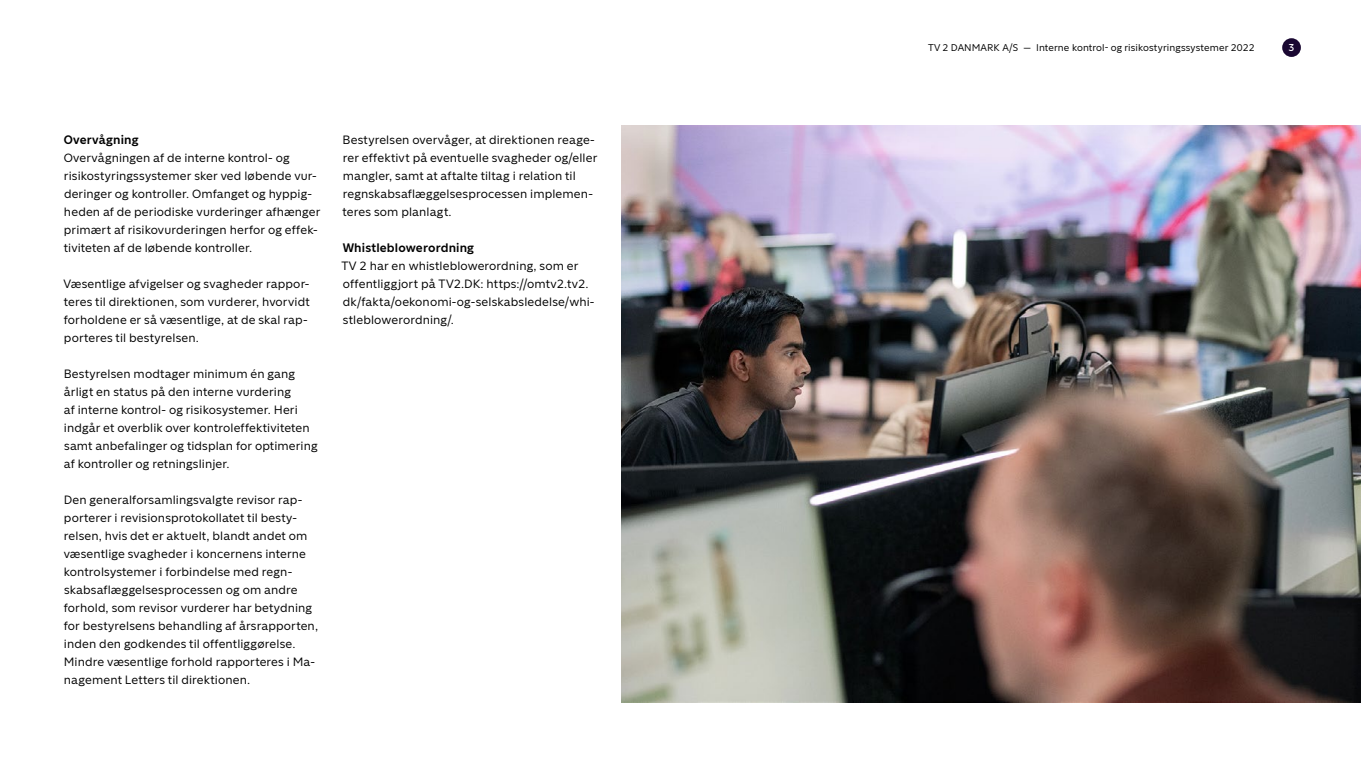
<style>
.page{position:relative;width:1361px;height:766px;background:#fff}
.page>*{position:absolute;margin:0;border:0;box-sizing:border-box;transform-origin:0 0}
.t1{font:12px/18px "TV2";letter-spacing:.01em;color:#000}
.t2{font:700 12px "TV2";letter-spacing:.01em;color:#000}
.t3{font:9.75px "TV2";letter-spacing:.01em;color:#000}
.t4{font:500 9.75px "TV2";color:#fff}
</style>
<div class="page">
<div style="left:1282px;top:38px;width:19px;height:19px;background:#1a0832;border-radius:50%"></div>
<img style="left:621px;top:126px;width:740px;height:576px">
<p class="t2" style="left:64px;top:133px;width:76px">Overvågning</p>
<p class="t1" style="left:64px;top:149px;width:258px">Overvågningen af de interne kontrol- og risikostyringssystemer sker ved løbende vur&shy;deringer og kontroller. Omfanget og hyppig&shy;heden af de periodiske vurderinger afhænger primært af risikovurderingen herfor og effek&shy;tiviteten af de løbende kontroller.</p>
<p class="t1" style="left:63px;top:275px;width:248px">Væsentlige afvigelser og svagheder rappor&shy;teres til direktionen, som vurderer, hvorvidt forholdene er så væsentlige, at de skal rap&shy;porteres til bestyrelsen.</p>
<p class="t1" style="left:64px;top:365px;width:255px">Bestyrelsen modtager minimum én gang årligt en status på den interne vurdering<br>af interne kontrol- og risikosystemer. Heri indgår et overblik over kontroleffektiviteten samt anbefalinger og tidsplan for optimering af kontroller og retningslinjer.</p>
<p class="t1" style="left:64px;top:491px;width:256px">Den generalforsamlingsvalgte revisor rap&shy;porterer i revisionsprotokollatet til besty&shy;relsen, hvis det er aktuelt, blandt andet om væsentlige svagheder i koncernens interne kontrolsystemer i forbindelse med regn&shy;skabsaflæggelsesprocessen og om andre forhold, som revisor vurderer har betydning for bestyrelsens behandling af årsrapporten, inden den godkendes til offentliggørelse.<br>Mindre væsentlige forhold rapporteres i Ma&shy;nagement Letters til direktionen.</p>
<p class="t1" style="left:342px;top:131px;width:256px">Bestyrelsen overvåger, at direktionen reage&shy;rer effektivt på eventuelle svagheder og/eller mangler, samt at aftalte tiltag i relation til regnskabsaflæggelsesprocessen implemen&shy;teres som planlagt.</p>
<p class="t2" style="left:343px;top:241px;width:133px">Whistleblowerordning</p>
<p class="t1" style="left:341px;top:257px;width:255px">TV 2 har en whistleblowerordning, som er offentliggjort på TV2.DK: https://omtv2.tv2. dk/fakta/oekonomi-og-selskabsledelse/whi&shy;stleblowerordning/.</p>
<p class="t3" style="left:928px;top:42px;width:328px">TV 2 DANMARK A/S — Interne kontrol- og risikostyringssystemer 2022</p>
<p class="t4" style="left:1288px;top:42px;width:7px">3</p>
</div>
